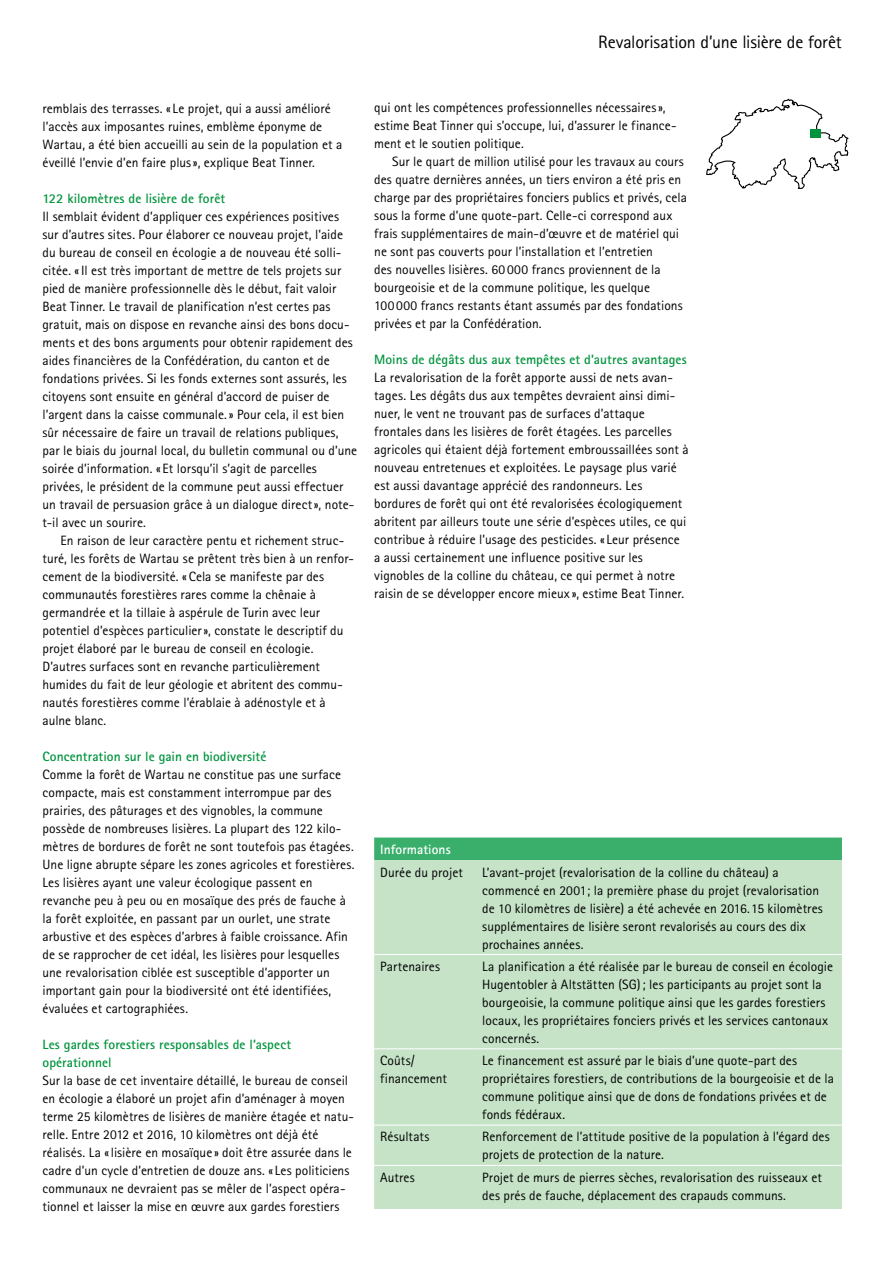
<style>
.page{position:relative;width:893px;height:1263px;background:#fff}
.page>*{position:absolute;margin:0;border:0;box-sizing:border-box;transform-origin:0 0}
.t1{font:18px "Rotis Sans Serif";letter-spacing:-.01em;color:#000}
.t2{font:13.5px/18px "Rotis Sans Serif";letter-spacing:.005em;color:#000}
.t3{font:700 13.5px/18px "Rotis Sans Serif";letter-spacing:.005em;color:#00943d}
.t4{font:700 13.5px "Rotis Sans Serif";letter-spacing:.005em;color:#fff}
</style>
<div class="page">
<div style="left:374px;top:837px;width:468px;height:23px;background:#3aaf6c"></div>
<div style="left:374px;top:860px;width:468px;height:349px;background:#c6e3c8"></div>
<hr style="left:374px;top:954px;width:102px;height:1px;background:#fff">
<hr style="left:476px;top:954px;width:366px;height:1px;background:#fff">
<hr style="left:374px;top:1048px;width:102px;height:1px;background:#fff">
<hr style="left:476px;top:1048px;width:366px;height:1px;background:#fff">
<hr style="left:374px;top:1125px;width:102px;height:1px;background:#fff">
<hr style="left:476px;top:1125px;width:366px;height:1px;background:#fff">
<hr style="left:374px;top:1165px;width:102px;height:1px;background:#fff">
<hr style="left:476px;top:1165px;width:366px;height:1px;background:#fff">
<svg style="left:706px;top:98px;width:143px;height:91px"></svg>
<div style="left:811px;top:129px;width:10px;height:9px;background:#00943d"></div>
<h1 class="t1" style="left:598px;top:31px;width:245px">Revalorisation d’une lisière de forêt</h1>
<p class="t2" style="left:43px;top:99px;width:301px">remblais des terrasses. « Le projet, qui a aussi amélioré l’accès aux imposantes ruines, emblème éponyme de Wartau, a été bien accueilli au sein de la population et a éveillé l’envie d’en faire plus», explique Beat Tinner.</p>
<p class="t3" style="left:43px;top:189px;width:184px">122 kilomètres de lisière de forêt</p>
<p class="t2" style="left:43px;top:207px;width:316px">Il semblait évident d’appliquer ces expériences positives sur d’autres sites. Pour élaborer ce nouveau projet, l’aide du bureau de conseil en écologie a de nouveau été solli&shy;citée. «Il est très important de mettre de tels projets sur pied de manière professionnelle dès le début, fait valoir Beat Tinner. Le travail de planification n’est certes pas gratuit, mais on dispose en revanche ainsi des bons docu&shy;ments et des bons arguments pour obtenir rapidement des aides financières de la Confédération, du canton et de fondations privées. Si les fonds externes sont assurés, les citoyens sont ensuite en général d’accord de puiser de l’argent dans la caisse communale.» Pour cela, il est bien sûr nécessaire de faire un travail de relations publiques, par le biais du journal local, du bulletin communal ou d’une soirée d’information. « Et lorsqu’il s’agit de parcelles privées, le président de la commune peut aussi effectuer un travail de persuasion grâce à un dialogue direct», note&shy;t-il avec un sourire.</p>
<p class="t2" style="left:43px;top:531px;width:313px;text-indent:18px">En raison de leur caractère pentu et richement struc&shy;turé, les forêts de Wartau se prêtent très bien à un renfor&shy;cement de la biodiversité. «Cela se manifeste par des communautés forestières rares comme la chênaie à germandrée et la tillaie à aspérule de Turin avec leur potentiel d’espèces particulier», constate le descriptif du projet élaboré par le bureau de conseil en écologie.<br>D’autres surfaces sont en revanche particulièrement humides du fait de leur géologie et abritent des commu&shy;nautés forestières comme l’érablaie à adénostyle et à aulne blanc.</p>
<p class="t3" style="left:43px;top:747px;width:225px">Concentration sur le gain en biodiversité</p>
<p class="t2" style="left:43px;top:765px;width:314px">Comme la forêt de Wartau ne constitue pas une surface compacte, mais est constamment interrompue par des prairies, des pâturages et des vignobles, la commune possède de nombreuses lisières. La plupart des 122 kilo&shy;mètres de bordures de forêt ne sont toutefois pas étagées.<br>Une ligne abrupte sépare les zones agricoles et forestières.<br>Les lisières ayant une valeur écologique passent en revanche peu à peu ou en mosaïque des prés de fauche à la forêt exploitée, en passant par un ourlet, une strate arbustive et des espèces d’arbres à faible croissance. Afin de se rapprocher de cet idéal, les lisières pour lesquelles une revalorisation ciblée est susceptible d’apporter un important gain pour la biodiversité ont été identifiées, évaluées et cartographiées.</p>
<p class="t3" style="left:43px;top:1035px;width:250px">Les gardes forestiers responsables de l’aspect opérationnel</p>
<p class="t2" style="left:43px;top:1071px;width:313px">Sur la base de cet inventaire détaillé, le bureau de conseil en écologie a élaboré un projet afin d’aménager à moyen terme 25 kilomètres de lisières de manière étagée et natu&shy;relle. Entre 2012 et 2016, 10 kilomètres ont déjà été réalisés. La «lisière en mosaïque » doit être assurée dans le cadre d’un cycle d’entretien de douze ans. « Les politiciens communaux ne devraient pas se mêler de l’aspect opéra&shy;tionnel et laisser la mise en œuvre aux gardes forestiers</p>
<p class="t2" style="left:374px;top:99px;width:304px">qui ont les compétences professionnelles nécessaires», estime Beat Tinner qui s’occupe, lui, d’assurer le finance&shy;ment et le soutien politique.</p>
<p class="t2" style="left:374px;top:153px;width:314px;text-indent:18px">Sur le quart de million utilisé pour les travaux au cours des quatre dernières années, un tiers environ a été pris en charge par des propriétaires fonciers publics et privés, cela sous la forme d’une quote-part. Celle-ci correspond aux frais supplémentaires de main-d’œuvre et de matériel qui ne sont pas couverts pour l’installation et l’entretien<br>des nouvelles lisières. 60 000 francs proviennent de la bourgeoisie et de la commune politique, les quelque 100000 francs restants étant assumés par des fondations privées et par la Confédération.</p>
<p class="t3" style="left:374px;top:351px;width:314px">Moins de dégâts dus aux tempêtes et d’autres avantages</p>
<p class="t2" style="left:374px;top:369px;width:316px">La revalorisation de la forêt apporte aussi de nets avan&shy;tages. Les dégâts dus aux tempêtes devraient ainsi dimi&shy;nuer, le vent ne trouvant pas de surfaces d’attaque frontales dans les lisières de forêt étagées. Les parcelles agricoles qui étaient déjà fortement embroussaillées sont à nouveau entretenues et exploitées. Le paysage plus varié est aussi davantage apprécié des randonneurs. Les bordures de forêt qui ont été revalorisées écologiquement abritent par ailleurs toute une série d’espèces utiles, ce qui contribue à réduire l’usage des pesticides. « Leur présence a aussi certainement une influence positive sur les vignobles de la colline du château, ce qui permet à notre raisin de se développer encore mieux », estime Beat Tinner.</p>
<p class="t4" style="left:380px;top:841px;width:72px">Informations</p>
<p class="t2" style="left:380px;top:863px;width:84px">Durée du projet</p>
<p class="t2" style="left:482px;top:863px;width:342px">L’avant-projet (revalorisation de la colline du château) a commencé en 2001; la première phase du projet (revalorisation de 10 kilomètres de lisière) a été achevée en 2016. 15 kilomètres supplémentaires de lisière seront revalorisés au cours des dix prochaines années.</p>
<p class="t2" style="left:380px;top:957px;width:61px">Partenaires</p>
<p class="t2" style="left:482px;top:957px;width:352px">La planification a été réalisée par le bureau de conseil en écologie Hugentobler à Altstätten (SG); les participants au projet sont la bourgeoisie, la commune politique ainsi que les gardes forestiers locaux, les propriétaires fonciers privés et les services cantonaux concernés.</p>
<p class="t2" style="left:380px;top:1051px;width:68px">Coûts/ financement</p>
<p class="t2" style="left:482px;top:1051px;width:353px">Le financement est assuré par le biais d’une quote-part des propriétaires forestiers, de contributions de la bourgeoisie et de la commune politique ainsi que de dons de fondations privées et de fonds fédéraux.</p>
<p class="t2" style="left:380px;top:1128px;width:51px">Résultats</p>
<p class="t2" style="left:482px;top:1128px;width:349px">Renforcement de l’attitude positive de la population à l’égard des projets de protection de la nature.</p>
<p class="t2" style="left:380px;top:1168px;width:36px">Autres</p>
<p class="t2" style="left:482px;top:1168px;width:341px">Projet de murs de pierres sèches, revalorisation des ruisseaux et des prés de fauche, déplacement des crapauds communs.</p>
</div>
